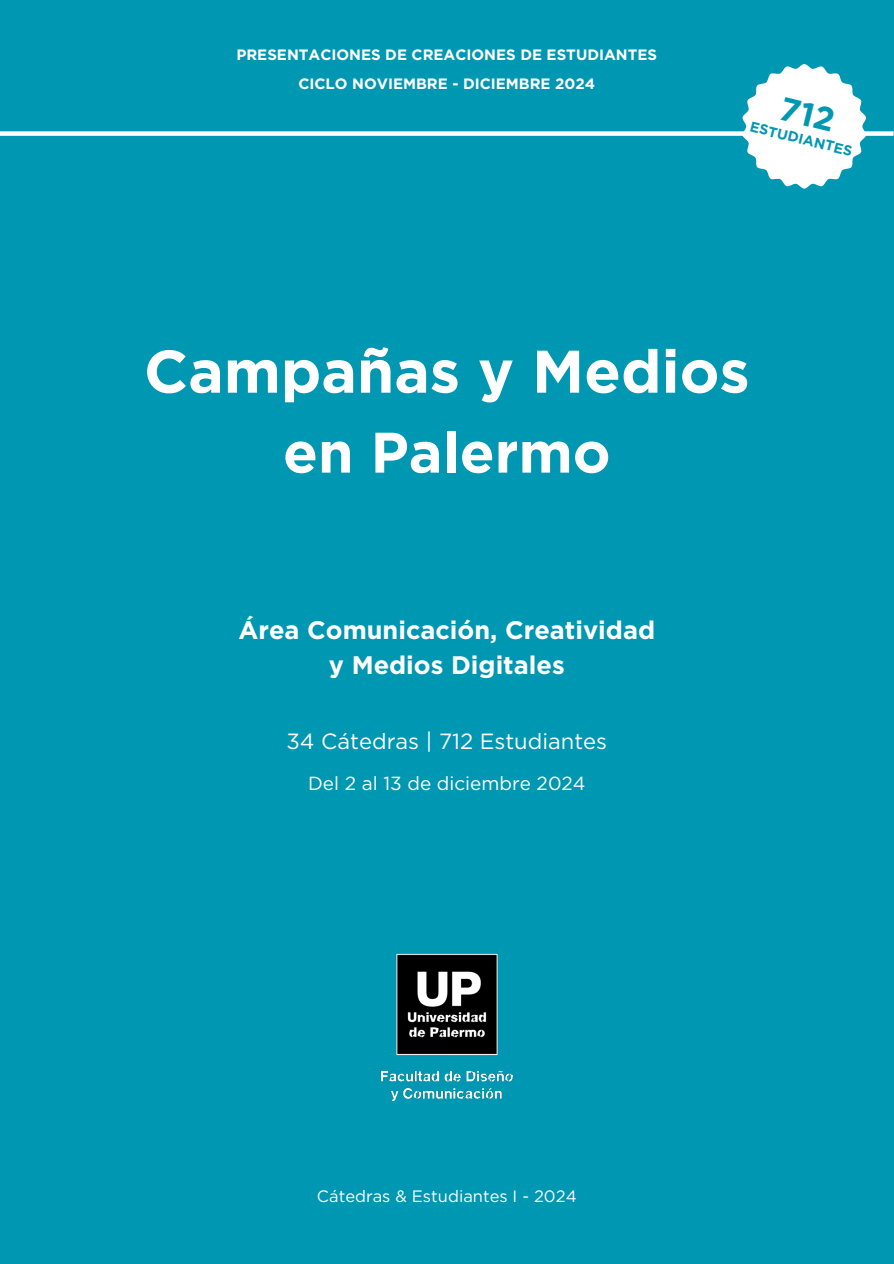
<style>
.page{position:relative;width:894px;height:1264px;background:#fff}
.page>*{position:absolute;margin:0;border:0;box-sizing:border-box;transform-origin:0 0}
.t1{font:700 60px "Gotham";color:#fff}
.t2{font:700 57px "Gotham";color:#fff}
.t3{font:700 25.35px/34.8px "Gotham";color:#fff;text-align:center}
.t4{font:21.9px "Gotham";color:#fff}
.t5{font:18.9px "Gotham";color:#fff}
.t6{font:16.5px "Gotham";color:#fff}
.t7{font:700 15px "Gotham";color:#fff}
.t8{font:700 14.25px "Gotham";color:#0097b2}
</style>
<div class="page">
<div style="left:0;top:0;width:893px;height:1263px;background:#0097b2"></div>
<div style="left:0;top:131px;width:893px;height:5px;background:#fff"></div>
<img style="left:381px;top:953px;width:132px;height:149px">
<svg style="left:742px;top:64px;width:123px;height:125px"></svg>
<h2 class="t7" style="left:236px;top:45px;width:422px">PRESENTACIONES DE CREACIONES DE ESTUDIANTES</h2>
<h5 class="t7" style="left:298px;top:75px;width:298px">CICLO NOVIEMBRE - DICIEMBRE 2024</h5>
<p class="t8" style="left:752px;top:118px;width:106px;rotate:14deg">ESTUDIANTES</p>
<p class="t1" style="left:144px;top:335px;width:607px">Campañas y Medios</p>
<h6 class="t2" style="left:283px;top:418px;width:329px">en Palermo</h6>
<h1 class="t3" style="left:238px;top:612px;width:418px">Área Comunicación, Creatividad y Medios Digitales</h1>
<h1 class="t4" style="left:286px;top:728px;width:322px">34 Cátedras | 712 Estudiantes</h1>
<p class="t5" style="left:308px;top:771px;width:279px">Del 2 al 13 de diciembre 2024</p>
<h4 class="t6" style="left:317px;top:1185px;width:261px">Cátedras &amp; Estudiantes I - 2024</h4>
</div>
